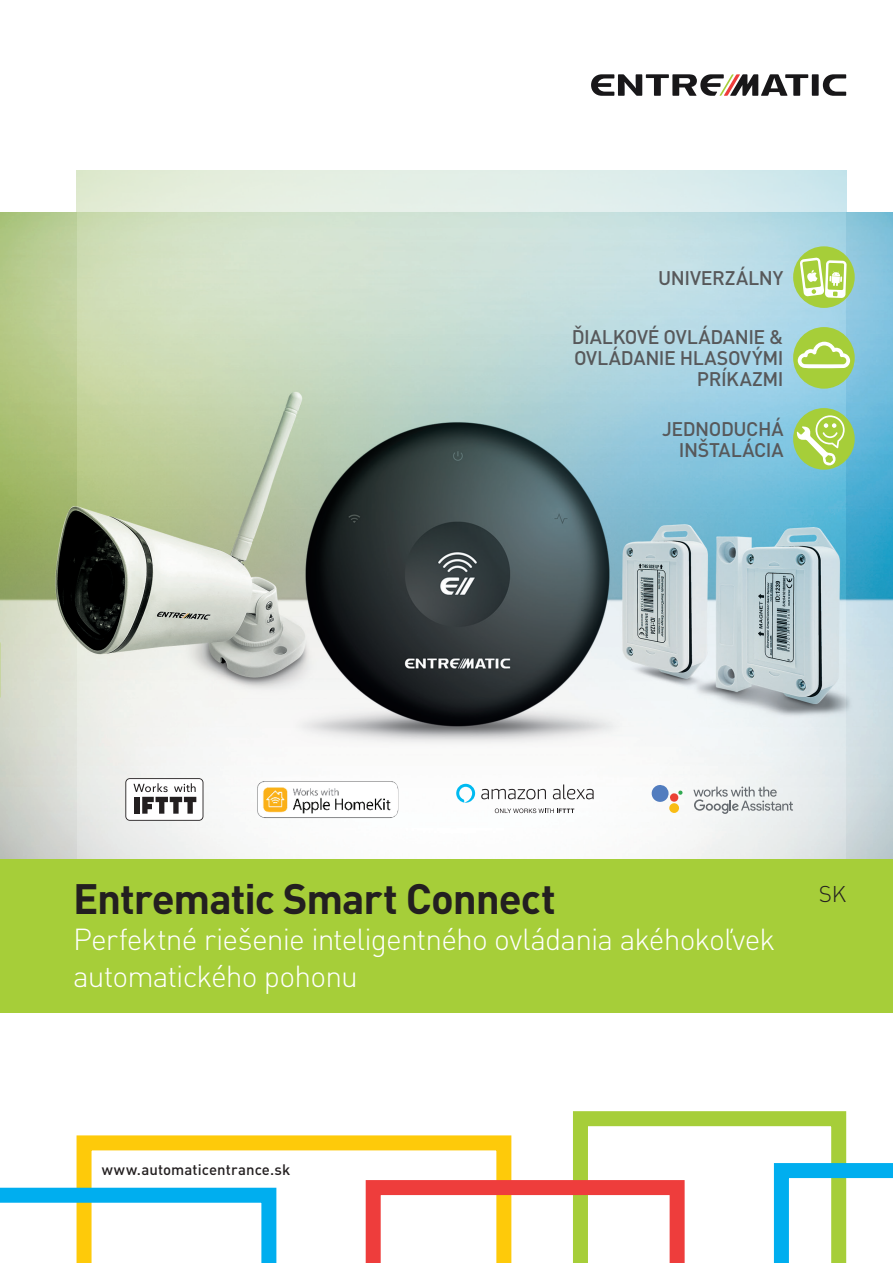
<style>
.page{position:relative;width:893px;height:1263px;background:#fff}
.page>*{position:absolute;margin:0;border:0;box-sizing:border-box;transform-origin:0 0}
.Cover_Headline_28_-1{font:700 42px "DIN Pro";letter-spacing:-.025em;color:#231f20}
.Cover_Subheading_28{font:300 30px/36px "DIN Pro";letter-spacing:-.03em;color:#fff}
.t1{font:300 22.5px "DIN Pro";color:#231f20}
.Icon_13{font:500 19.5px/21px "DIN Pro";letter-spacing:-.015em;color:#57585a;text-align:right}
.Cover_Headline_28_-1-2{font:500 19.5px/21px "DIN Pro";letter-spacing:-.025em;color:#57585a;text-align:right}
.Cover_addressWeb_10{font:500 15px "DIN Pro";letter-spacing:.005em;color:#231f20}
</style>
<div class="page">
<svg style="left:77px;top:1135px;width:289px;height:128px"></svg>
<svg style="left:0;top:1188px;width:276px;height:75px"></svg>
<svg style="left:366px;top:1111px;width:527px;height:152px"></svg>
<svg style="left:823px;top:74px;width:23px;height:22px"></svg>
<div style="left:812px;top:74px;width:7px;height:22px;background:#181719"></div>
<svg style="left:591px;top:74px;width:217px;height:22px"></svg>
<img style="left:77px;top:213px;width:769px;height:646px">
<img style="left:846px;top:213px;width:47px;height:646px">
<img style="left:0;top:213px;width:77px;height:646px">
<svg style="left:638px;top:320px;width:255px;height:76px;background:#a1d1e5"></svg>
<svg style="left:638px;top:239px;width:255px;height:76px;background:#b2d8e5"></svg>
<svg style="left:638px;top:401px;width:255px;height:76px;background:#81c4df"></svg>
<svg style="left:456px;top:784px;width:19px;height:19px"></svg>
<svg style="left:481px;top:789px;width:65px;height:10px"></svg>
<svg style="left:553px;top:784px;width:41px;height:15px"></svg>
<svg style="left:495px;top:808px;width:79px;height:5px"></svg>
<img style="left:256px;top:781px;width:142px;height:37px">
<svg style="left:652px;top:785px;width:31px;height:28px"></svg>
<svg style="left:693px;top:786px;width:100px;height:28px"></svg>
<svg style="left:125px;top:778px;width:78px;height:43px"></svg>
<div style="left:126px;top:779px;width:77px;height:41px;background:#fff;border-radius:4px"></div>
<svg style="left:133px;top:783px;width:63px;height:31px"></svg>
<div style="left:0;top:859px;width:893px;height:153px;background:#a6ce39"></div>
<div style="left:793px;top:327px;width:62px;height:62px;background:#a6ce39;border-radius:50%"></div>
<svg style="left:798px;top:342px;width:52px;height:26px"></svg>
<div style="left:793px;top:246px;width:62px;height:62px;background:#a6ce39;border-radius:50%"></div>
<svg style="left:800px;top:257px;width:47px;height:41px"></svg>
<div style="left:793px;top:408px;width:62px;height:62px;background:#a6ce39;border-radius:50%"></div>
<svg style="left:797px;top:415px;width:48px;height:51px"></svg>
<p class="Icon_13" style="left:658px;top:266px;width:127px">UNIVERZÁLNY</p>
<p class="Icon_13" style="left:572px;top:326px;width:213px">ĎIALKOVÉ OVLÁDANIE &amp;</p>
<p class="Icon_13" style="left:574px;top:347px;width:211px">OVLÁDANIE HLASOVÝMI<br>PRÍKAZMI</p>
<p class="Cover_Headline_28_-1-2" style="left:662px;top:417px;width:123px">JEDNODUCHÁ<br>INŠTALÁCIA</p>
<p class="Cover_Headline_28_-1" style="left:73px;top:871px;width:484px">Entrematic Smart Connect</p>
<p class="Cover_Subheading_28" style="left:73px;top:920px;width:704px">Perfektné riešenie inteligentného ovládania akéhokoľvek automatického pohonu</p>
<p class="t1" style="left:819px;top:878px;width:29px">SK</p>
<p class="Cover_addressWeb_10" style="left:102px;top:1160px;width:190px">www.automaticentrance.sk</p>
</div>
